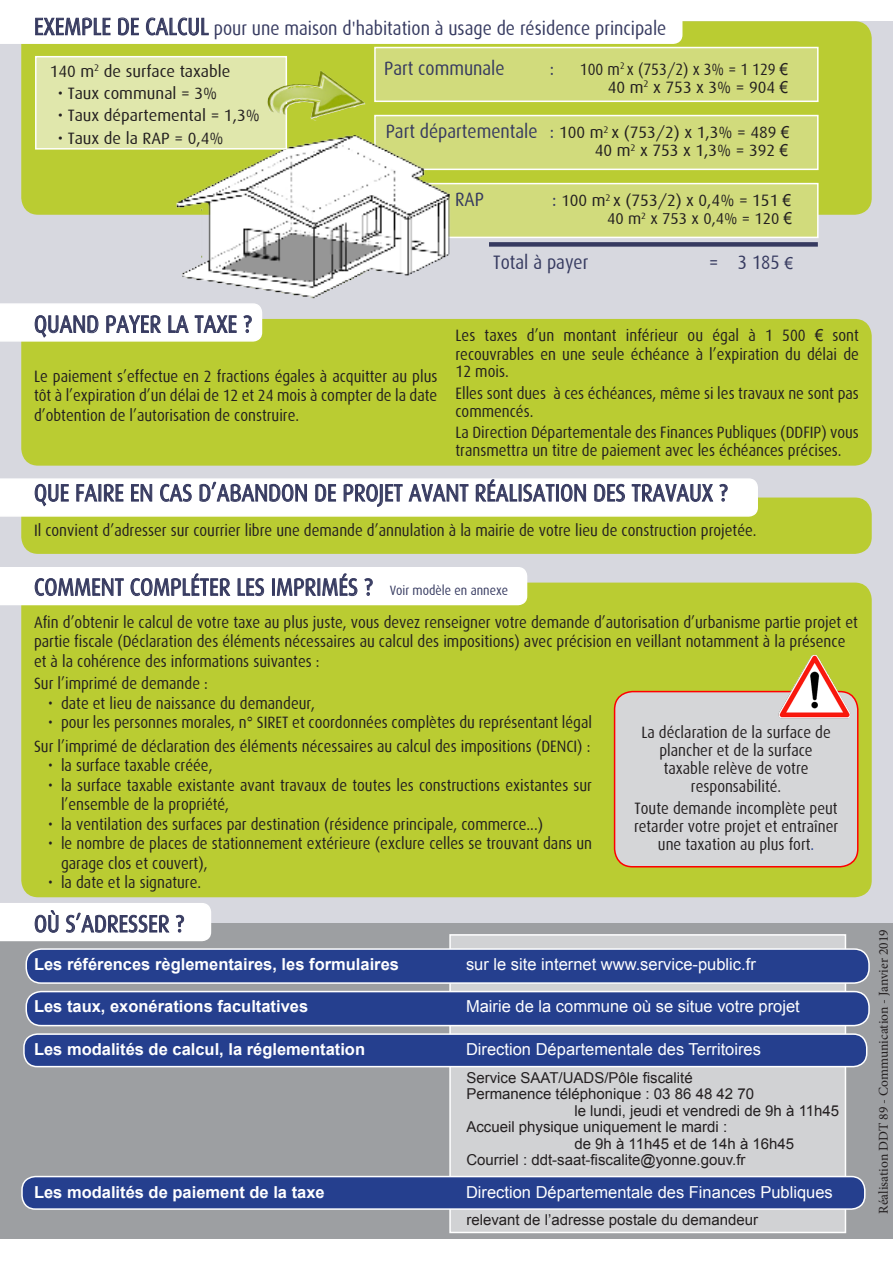
<style>
.page{position:relative;width:893px;height:1263px;background:#fff}
.page>*{position:absolute;margin:0;border:0;box-sizing:border-box;transform-origin:0 0}
.t1{font:24px "Dax";color:#363a60;scale:.9 1}
.t2{font:19.5px "Dax";color:#363a60;scale:.9 1}
.t3{font:16.5px/19.5px "Dax";color:#231f20;scale:.9 1}
.t4{font:16.5px/18px "Dax";color:#231f20;text-align:right}
.t5{font:16.5px "Arial";color:#fff}
.t6{font:700 16.5px "Arial";color:#fff}
.t7{font:15.75px "Dax";color:#231f20}
.t8{font:15px "Arial";color:#231f20}
.t9{font:13.5px "Minion Pro";color:#231f20}
.t10{font:13.5px "Dax";color:#363a60;scale:.9 1}
.s1{font-size:24px}
.s2{font-family:"Arial"}
.s3{font-size:19.5px;color:#363a60}
.s4{font-size:15.75px}
.s5{font-family:"Arial";font-size:16.5px}
.s6{color:#253f8e}
</style>
<div class="page">
<div style="left:0;top:21px;width:893px;height:1216px;background:#d7d8df"></div>
<div style="left:21px;top:497px;width:851px;height:57px;background:#bacc32;border-radius:17px"></div>
<div style="left:0;top:923px;width:893px;height:315px;background:#9d9fa2"></div>
<div style="left:449px;top:934px;width:397px;height:299px;background:#d1d2d4;border:2px solid #fff"></div>
<div style="left:21px;top:21px;width:851px;height:194px;background:#bacc32;border-radius:17px"></div>
<svg style="left:0;top:17px;width:682px;height:27px;background:#f3f3f5"></svg>
<div style="left:375px;top:48px;width:443px;height:53px;background:#d1db7c"></div>
<div style="left:374px;top:47px;width:445px;height:55px;border:2px solid #fff"></div>
<div style="left:375px;top:116px;width:443px;height:53px;background:#d1db7c"></div>
<div style="left:374px;top:115px;width:445px;height:55px;border:2px solid #fff"></div>
<div style="left:330px;top:184px;width:488px;height:53px;background:#d1db7c"></div>
<div style="left:330px;top:183px;width:489px;height:55px;border:2px solid #fff"></div>
<div style="left:489px;top:242px;width:329px;height:5px;background:#363a60"></div>
<div style="left:21px;top:319px;width:851px;height:147px;background:#bacc32;border-radius:17px"></div>
<svg style="left:0;top:303px;width:262px;height:39px;background:#e6e7ea"></svg>
<div style="left:21px;top:583px;width:851px;height:314px;background:#bacc32;border-radius:17px"></div>
<svg style="left:0;top:567px;width:527px;height:38px;background:#eaeaee"></svg>
<div style="left:615px;top:692px;width:243px;height:175px;background:#d5d6d8;border-radius:18px"></div>
<div style="left:614px;top:691px;width:244px;height:176px;border:2px solid #f00;border-radius:18px"></div>
<div style="left:26px;top:949px;width:843px;height:34px;background:#253f8e;border-radius:15px"></div>
<div style="left:26px;top:948px;width:844px;height:36px;border:2px solid #fff;border-radius:15px"></div>
<div style="left:26px;top:991px;width:843px;height:34px;background:#253f8e;border-radius:15px"></div>
<div style="left:26px;top:991px;width:844px;height:35px;border:2px solid #fff;border-radius:15px"></div>
<div style="left:24px;top:1034px;width:843px;height:32px;background:#253f8e;border-radius:14px"></div>
<div style="left:23px;top:1033px;width:844px;height:34px;border:2px solid #fff;border-radius:14px"></div>
<svg style="left:0;top:478px;width:758px;height:39px;background:#e2e3e7"></svg>
<div style="left:22px;top:1176px;width:843px;height:33px;background:#253f8e;border-radius:14px"></div>
<div style="left:21px;top:1176px;width:844px;height:34px;border:2px solid #fff;border-radius:14px"></div>
<img style="left:166px;top:132px;width:289px;height:167px">
<img style="left:778px;top:655px;width:72px;height:64px">
<svg style="left:0;top:903px;width:211px;height:38px;background:#e8e9ed"></svg>
<div style="left:36px;top:57px;width:250px;height:92px;background:#e0e7ac"></div>
<div style="left:35px;top:56px;width:252px;height:94px;border:2px solid #fff"></div>
<img style="left:267px;top:70px;width:98px;height:50px">
<p class="t2" style="left:34px;top:17px;width:704px"><span class="s1">EXEMPLE DE CALCUL</span> pour une maison d'habitation à usage de résidence principale</p>
<p class="t2" style="left:384px;top:57px;width:135px">Part communale</p>
<p class="t2" style="left:550px;top:57px;width:6px">:</p>
<p class="t3" style="left:580px;top:59px;width:233px">100 m<sup>2</sup> x (753/2) x 3% = 1 129 <span class="s2">€</span></p>
<p class="t4" style="left:608px;top:78px;width:182px">40 m<sup>2</sup> x 753 x 3% = 904 <span class="s2">€</span></p>
<p class="t4" style="left:386px;top:124px;width:405px"><span class="s3">Part départementale :</span> 100 m<sup>2</sup> x (753/2) x 1,3% = 489 <span class="s2">€<br></span>40 m<sup>2</sup> x 753 x 1,3% = 392 <span class="s2">€</span></p>
<p class="t2" style="left:455px;top:189px;width:34px">RAP</p>
<p class="t4" style="left:552px;top:192px;width:241px"><span class="s3">:</span> <span class="s4">1</span>00 m<sup>2</sup> x (753/2) x 0,4% = 151 <span class="s2">€</span></p>
<p class="t7" style="left:607px;top:210px;width:186px">40 m<sup>2</sup> x 753 x 0,4% = 120 <span class="s5">€</span></p>
<p class="t2" style="left:493px;top:251px;width:107px">Total à payer</p>
<p class="t2" style="left:709px;top:251px;width:95px">= 3 185 <span class="s5">€</span></p>
<p class="t4" style="left:50px;top:62px;width:182px">140 m<sup>2</sup> de surface taxable</p>
<p class="t4" style="left:58px;top:85px;width:161px">• Taux communal = 3%</p>
<p class="t4" style="left:58px;top:107px;width:203px">• Taux départemental = 1,3%</p>
<p class="t4" style="left:58px;top:129px;width:167px">• Taux de la RAP = 0,4%</p>
<p class="t1" style="left:34px;top:311px;width:243px">QUAND PAYER LA TAXE ?</p>
<p class="t3" style="left:34px;top:366px;width:450px;text-align:justify">Le paiement s’effectue en 2 fractions égales à acquitter au plus tôt à l’expiration d’un délai de 12 et 24 mois à compter de la date d’obtention de l’autorisation de construire.</p>
<p class="t3" style="left:455px;top:325px;width:450px">Les taxes d’un montant inférieur ou égal à 1 500 <span class="s2">€</span> sont recouvrables en une seule échéance à l’expiration du délai de</p>
<p class="t3" style="left:455px;top:361px;width:61px">12 mois.</p>
<p class="t3" style="left:455px;top:384px;width:450px;line-height:18px">Elles sont dues à ces échéances, même si les travaux ne sont pas commencés.</p>
<p class="t3" style="left:455px;top:423px;width:450px;line-height:18px">La Direction Départementale des Finances Publiques (DDFIP) vous transmettra un titre de paiement avec les échéances précises.</p>
<p class="t1" style="left:34px;top:479px;width:772px">QUE FAIRE EN CAS D’ABANDON DE PROJET AVANT RÉALISATION DES TRAVAUX ?</p>
<p class="t3" style="left:34px;top:521px;width:804px">Il convient d’adresser sur courrier libre une demande d’annulation à la mairie de votre lieu de construction projetée.</p>
<p class="t1" style="left:34px;top:574px;width:378px">COMMENT COMPLÉTER LES IMPRIMÉS ?</p>
<p class="t3" style="left:34px;top:612px;width:917px">Afin d’obtenir le calcul de votre taxe au plus juste, vous devez renseigner votre demande d’autorisation d’urbanisme partie projet et partie fiscale (Déclaration des éléments nécessaires au calcul des impositions) avec précision en veillant notamment à la présence et à la cohérence des informations suivantes :</p>
<p class="t3" style="left:34px;top:674px;width:195px">Sur l’imprimé de demande :</p>
<p class="t3" style="left:48px;top:693px;width:298px">• date et lieu de naissance du demandeur,</p>
<p class="t3" style="left:48px;top:713px;width:606px">• pour les personnes morales, n° SIRET et coordonnées complètes du représentant légal</p>
<p class="t3" style="left:34px;top:737px;width:620px">Sur l’imprimé de déclaration des éléments nécessaires au calcul des impositions (DENCI) :</p>
<p class="t3" style="left:48px;top:756px;width:184px">• la surface taxable créée,</p>
<p class="t3" style="left:61px;top:776px;width:592px;text-indent:-13px">• la surface taxable existante avant travaux de toutes les constructions existantes sur l’ensemble de la propriété,</p>
<p class="t3" style="left:48px;top:815px;width:551px">• la ventilation des surfaces par destination (résidence principale, commerce...)</p>
<p class="t3" style="left:61px;top:834px;width:592px;text-indent:-13px">• le nombre de places de stationnement extérieure (exclure celles se trouvant dans un garage clos et couvert),</p>
<p class="t3" style="left:48px;top:873px;width:171px">• la date et la signature.</p>
<p class="t10" style="left:390px;top:583px;width:133px">Voir modèle en annexe</p>
<p class="t3" style="left:641px;top:723px;width:212px;line-height:18px;text-align:center">La déclaration de la surface de plancher et de la surface</p>
<p class="t3" style="left:664px;top:759px;width:162px;line-height:18px;text-align:center">taxable relève de votre responsabilité.</p>
<p class="t3" style="left:634px;top:800px;width:228px;line-height:18px;text-align:center">Toute demande incomplète peut retarder votre projet et entraîner une taxation au plus fort<span class="s6">.</span></p>
<p class="t1" style="left:34px;top:910px;width:168px">OÙ S’ADRESSER ?</p>
<p class="t6" style="left:34px;top:953px;width:366px">Les références règlementaires, les formulaires</p>
<p class="t5" style="left:466px;top:953px;width:291px">sur le site internet www.service-public.fr</p>
<p class="t6" style="left:34px;top:995px;width:276px">Les taux, exonérations facultatives</p>
<p class="t5" style="left:466px;top:996px;width:335px">Mairie de la commune où se situe votre projet</p>
<p class="t6" style="left:34px;top:1038px;width:333px">Les modalités de calcul, la réglementation</p>
<p class="t5" style="left:466px;top:1038px;width:296px">Direction Départementale des Territoires</p>
<p class="t8" style="left:466px;top:1067px;width:228px">Service SAAT/UADS/Pôle fiscalité</p>
<p class="t8" style="left:466px;top:1084px;width:289px">Permanence téléphonique : 03 86 48 42 70</p>
<p class="t8" style="left:574px;top:1100px;width:266px">le lundi, jeudi et vendredi de 9h à 11h45</p>
<p class="t8" style="left:466px;top:1117px;width:262px">Accueil physique uniquement le mardi :</p>
<p class="t8" style="left:574px;top:1133px;width:221px">de 9h à 11h45 et de 14h à 16h45</p>
<p class="t8" style="left:466px;top:1150px;width:281px">Courriel : ddt-saat-fiscalite@yonne.gouv.fr</p>
<p class="t6" style="left:34px;top:1181px;width:292px">Les modalités de paiement de la taxe</p>
<p class="t5" style="left:466px;top:1181px;width:368px">Direction Départementale des Finances Publiques</p>
<p class="t8" style="left:466px;top:1210px;width:293px">relevant de l’adresse postale du demandeur</p>
<p class="t9" style="left:874px;top:1214px;width:286px;rotate:-90deg">Réalisation DDT 89 - Communication - Janvier 2019</p>
</div>
